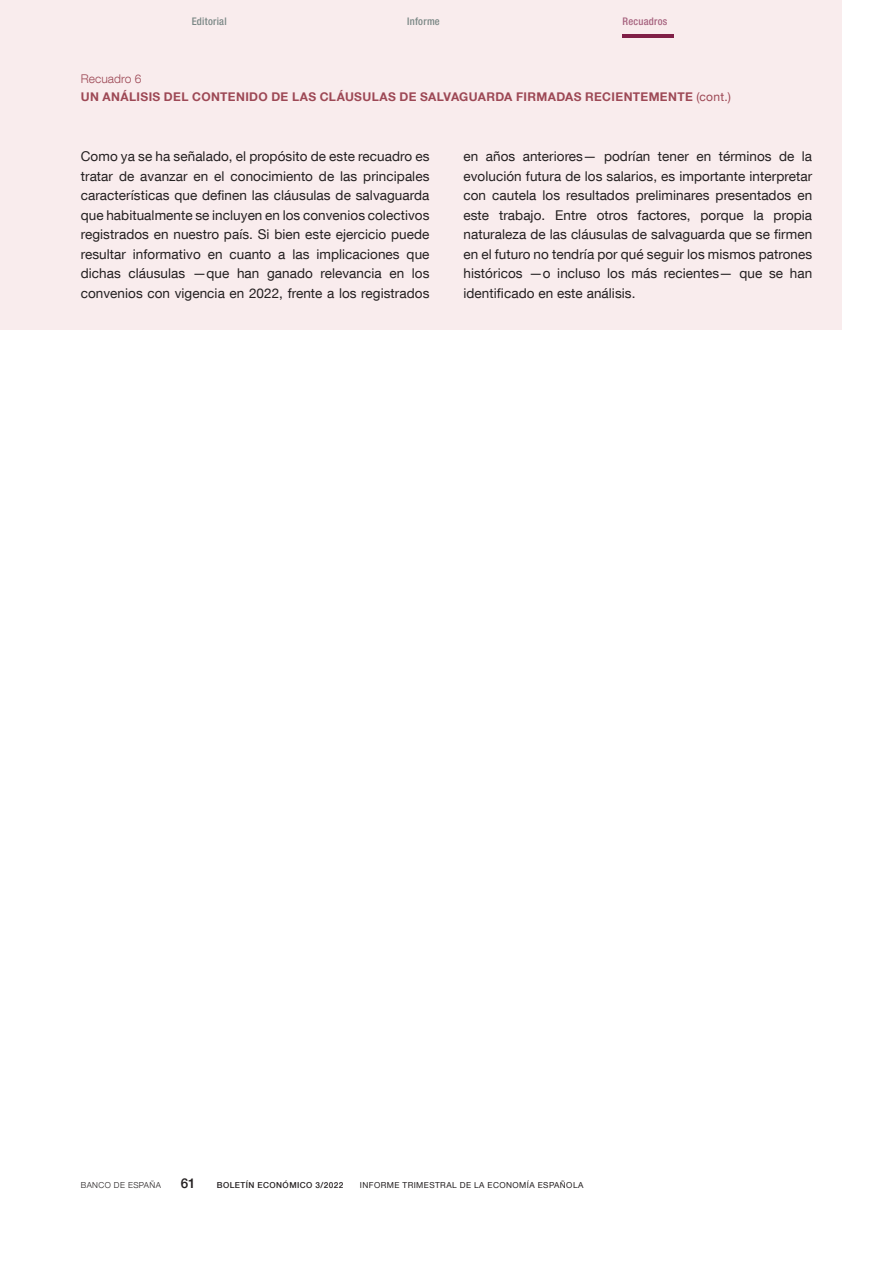
<style>
.page{position:relative;width:893px;height:1263px;background:#fff}
.page>*{position:absolute;margin:0;border:0;box-sizing:border-box;transform-origin:0 0}
.Texto_recuadro{font:13.5px/19.5px "Bd E Neue Helvetica";letter-spacing:.005em;color:#231f20;text-align:justify}
.t1{font:500 13.5px "Bd E Neue Helvetica";color:#231f20}
.t2{font:700 12px/18px "Bd E Neue Helvetica";letter-spacing:.03em;color:#9d4855}
.t3{font:500 condensed 10.5px "Bd E Neue Helvetica";letter-spacing:.025em;color:#7a8785}
.t4{font:500 condensed 10.5px "Bd E Neue Helvetica";letter-spacing:.025em;color:#a6627e}
.t5{font:8.25px "Bd E Neue Helvetica";letter-spacing:.05em;color:#231f20}
.t6{font:500 8.25px "Bd E Neue Helvetica";letter-spacing:.05em;color:#231f20}
.t7{font:300 8.25px "Bd E Neue Helvetica";letter-spacing:.05em;color:#231f20}
.s1{font-weight:300}
.s2{font-weight:400}
</style>
<div class="page">
<hr style="left:0;top:0;width:1px;height:1131px;background:#f9eced">
<div style="left:0;top:0;width:842px;height:329px;background:#f9eced"></div>
<hr style="left:623px;top:34px;width:51px;height:4px;background:#801f47">
<p class="t3" style="left:192px;top:15px;width:37px">Editorial</p>
<p class="t3" style="left:407px;top:15px;width:34px">Informe</p>
<p class="t4" style="left:623px;top:15px;width:46px">Recuadros</p>
<p class="t2" style="left:81px;top:70px;width:651px"><span class="s1">Recuadro 6<br></span>UN ANÁLISIS DEL CONTENIDO DE LAS CLÁUSULAS DE SALVAGUARDA FIRMADAS RECIENTEMENTE <span class="s2">(cont.)</span></p>
<p class="Texto_recuadro" style="left:81px;top:146px;width:350px">Como ya se ha señalado, el propósito de este recuadro es tratar de avanzar en el conocimiento de las principales características que definen las cláusulas de salvaguarda que habitualmente se incluyen en los convenios colectivos registrados en nuestro país. Si bien este ejercicio puede resultar informativo en cuanto a las implicaciones que dichas cláusulas —que han ganado relevancia en los convenios con vigencia en 2022, frente a los registrados</p>
<p class="Texto_recuadro" style="left:463px;top:146px;width:350px">en años anteriores— podrían tener en términos de la evolución futura de los salarios, es importante interpretar con cautela los resultados preliminares presentados en este trabajo. Entre otros factores, porque la propia naturaleza de las cláusulas de salvaguarda que se firmen en el futuro no tendría por qué seguir los mismos patrones históricos —o incluso los más recientes— que se han identificado en este análisis.</p>
<p class="t7" style="left:81px;top:1180px;width:82px">BANCO DE ESPAÑA</p>
<p class="t1" style="left:181px;top:1175px;width:16px">61</p>
<p class="t6" style="left:217px;top:1180px;width:128px">BOLETÍN ECONÓMICO 3/2022</p>
<p class="t5" style="left:360px;top:1180px;width:225px">INFORME TRIMESTRAL DE LA ECONOMÍA ESPAÑOLA</p>
</div>
